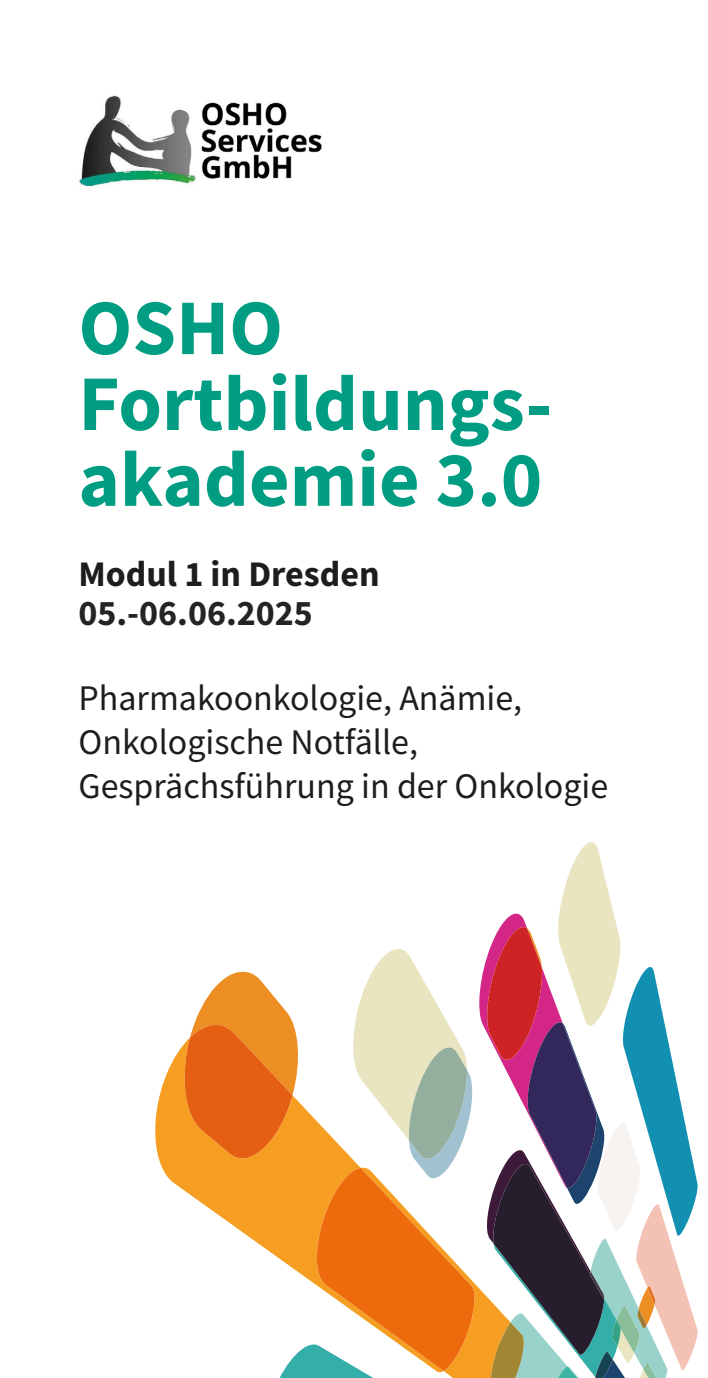
<style>
.page{position:relative;width:708px;height:1378px;background:#fff}
.page>*{position:absolute;margin:0;border:0;box-sizing:border-box;transform-origin:0 0}
.t1{font:700 78.75px/75.8px "Source Sans Pro";color:#009d83}
.t2{font:36px/44.3px "Source Sans Pro";color:#1d1d1b}
.t3{font:700 36px "Source Sans Pro";color:#1d1d1b}
.t4{font:700 36px "Source Sans Pro";color:#252423}
</style>
<div class="page">
<img style="left:79px;top:95px;width:243px;height:91px">
<svg style="left:155px;top:1049px;width:25px;height:139px;fill:#f59e21"></svg>
<svg style="left:180px;top:842px;width:518px;height:536px"></svg>
<h1 class="t1" style="left:78px;top:289px;width:475px">OSHO<br>Fortbildungs&shy;akademie 3.0</h1>
<p class="t3" style="left:78px;top:549px;width:303px">Modul 1 in Dresden</p>
<p class="t4" style="left:78px;top:589px;width:236px">05.-06.06.2025</p>
<p class="t2" style="left:78px;top:675px;width:531px">Pharmakoonkologie, Anämie,<br>Onkologische Notfälle,<br>Gesprächsführung in der Onkologie</p>
</div>
